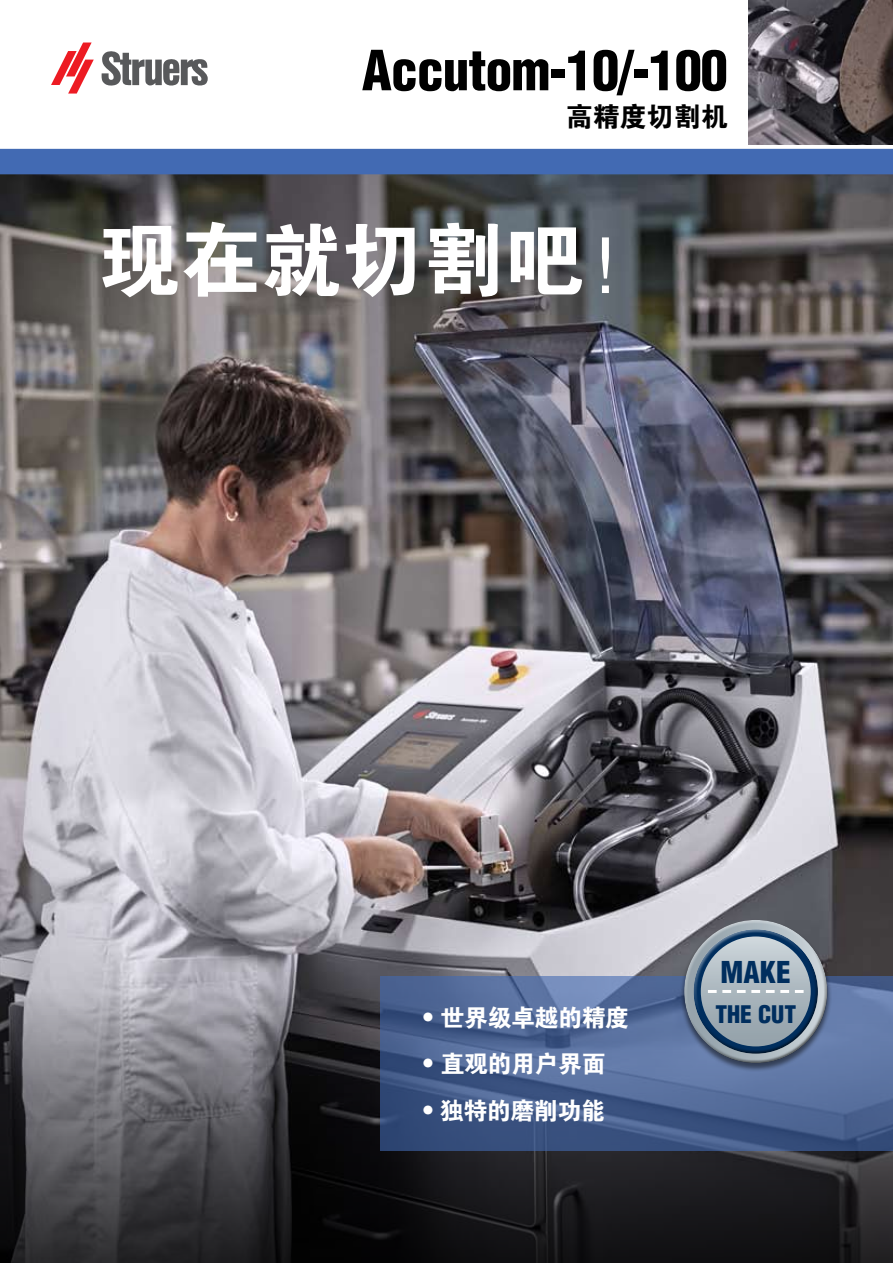
<style>
.page{position:relative;width:893px;height:1263px;background:#fff}
.page>*{position:absolute;margin:0;border:0;box-sizing:border-box;transform-origin:0 0}
.t1{font:81px "FZDHTJW GB1 0";color:#fff}
.t2{font:900 condensed 54px "Helvetica";letter-spacing:-.02em;color:#000}
.t3{font:900 condensed 29.4px "Helvetica";color:#002e5e}
.t4{font:27px "FZDHTJW GB1 0";color:#000}
.t5{font:24px "FZDHTJW GB1 0";letter-spacing:-.02em;color:#fff}
.t6{font:900 condensed 23.7px "Helvetica";color:#002e5e}
.s1{font-family:"Helvetica";font-weight:300;font-stretch:condensed}
</style>
<div class="page">
<img style="left:0;top:174px;width:893px;height:817px">
<svg style="left:0;top:991px;width:893px;height:272px;background:#38373b"></svg>
<svg style="left:102px;top:51px;width:106px;height:35px"></svg>
<svg style="left:51px;top:43px;width:43px;height:51px"></svg>
<img style="left:749px;top:0;width:144px;height:145px">
<div style="left:0;top:149px;width:893px;height:25px;background:#426ab3"></div>
<svg style="left:380px;top:976px;width:513px;height:174px;background:#4c6492"></svg>
<div style="left:679px;top:919px;width:159px;height:159px;background:#000;opacity:.5"></div>
<div style="left:684px;top:918px;width:145px;height:145px;background:#000;opacity:.5"></div>
<div style="left:693px;top:927px;width:127px;height:128px;background:#000;opacity:.5"></div>
<div style="left:701px;top:936px;width:110px;height:110px;background:linear-gradient(to bottom,#c8d2d8,#919fa7);border-radius:55px"></div>
<svg style="left:708px;top:990px;width:96px;height:3px"></svg>
<h2 class="t2" style="left:362px;top:37px;width:367px">Accutom-10/-100</h2>
<p class="t4" style="left:566px;top:102px;width:163px">高精度切割机</p>
<h1 class="t1" style="left:99px;top:216px;width:568px">现在就切割吧！</h1>
<p class="t5" style="left:421px;top:1004px;width:210px"><span class="s1">•</span> 世界级卓越的精度</p>
<p class="t5" style="left:421px;top:1050px;width:186px"><span class="s1">•</span> 直观的用户界面</p>
<p class="t5" style="left:421px;top:1097px;width:186px"><span class="s1">•</span> 独特的磨削功能</p>
<p class="t3" style="left:721px;top:954px;width:72px">Make</p>
<p class="t6" style="left:715px;top:1000px;width:82px">the cut</p>
</div>
